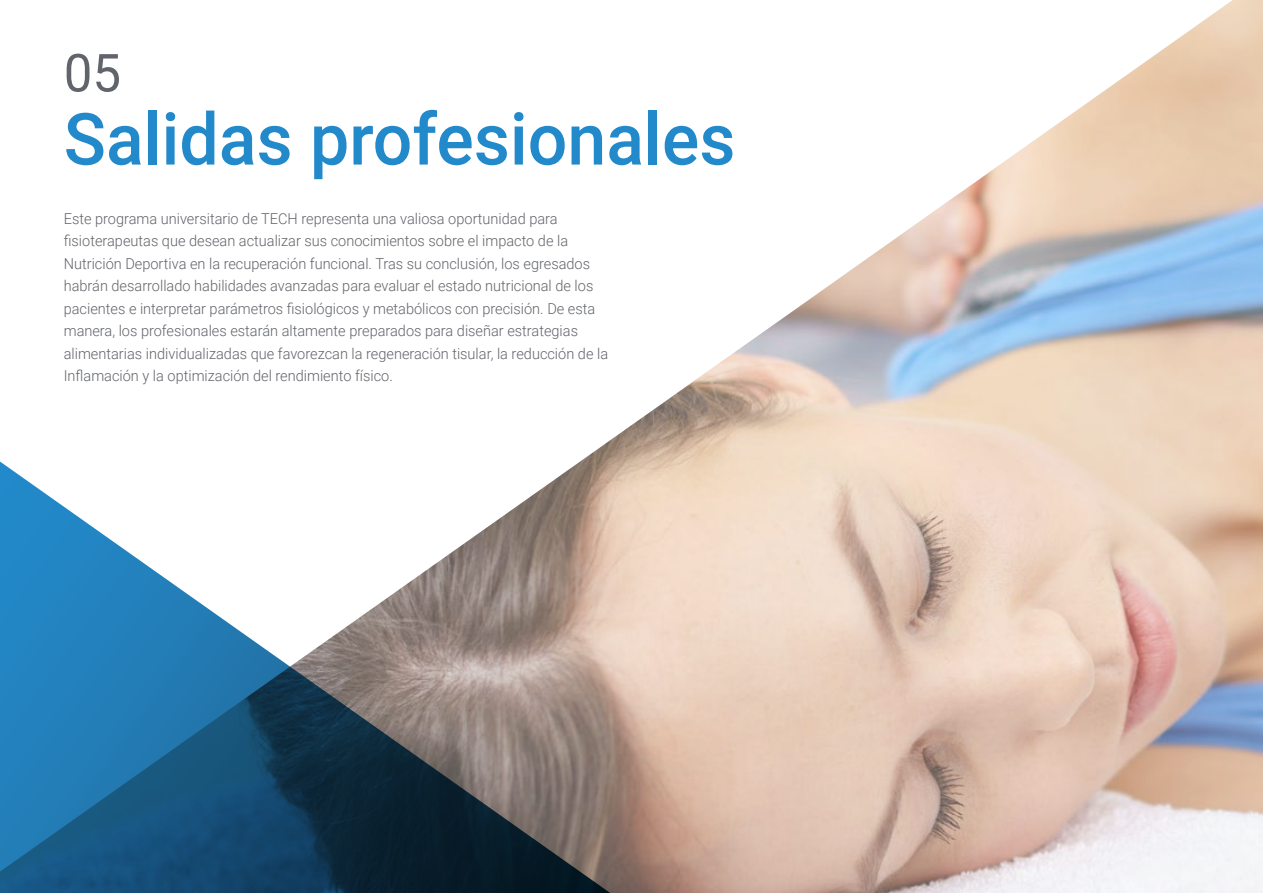
<style>
.page{position:relative;width:1263px;height:893px;background:#fff}
.page>*{position:absolute;margin:0;border:0;box-sizing:border-box;transform-origin:0 0}
.t1{font:500 72px "Roboto";color:#2289ca}
.t2{font:52.5px "Roboto";color:#61646a}
.t3{font:300 15px/22.5px "Roboto";color:#61646a}
</style>
<div class="page">
<img style="left:602px;top:0;width:661px;height:893px">
<svg style="left:0;top:446px;width:640px;height:447px"></svg>
<h2 class="t2" style="left:64px;top:36px;width:59px">05</h2>
<h1 class="t1" style="left:64px;top:89px;width:673px">Salidas profesionales</h1>
<p class="t3" style="left:64px;top:207px;width:546px">Este programa universitario de TECH representa una valiosa oportunidad para fisioterapeutas que desean actualizar sus conocimientos sobre el impacto de la Nutrición Deportiva en la recuperación funcional. Tras su conclusión, los egresados habrán desarrollado habilidades avanzadas para evaluar el estado nutricional de los pacientes e interpretar parámetros fisiológicos y metabólicos con precisión. De esta manera, los profesionales estarán altamente preparados para diseñar estrategias alimentarias individualizadas que favorezcan la regeneración tisular, la reducción de la Inflamación y la optimización del rendimiento físico.</p>
</div>
